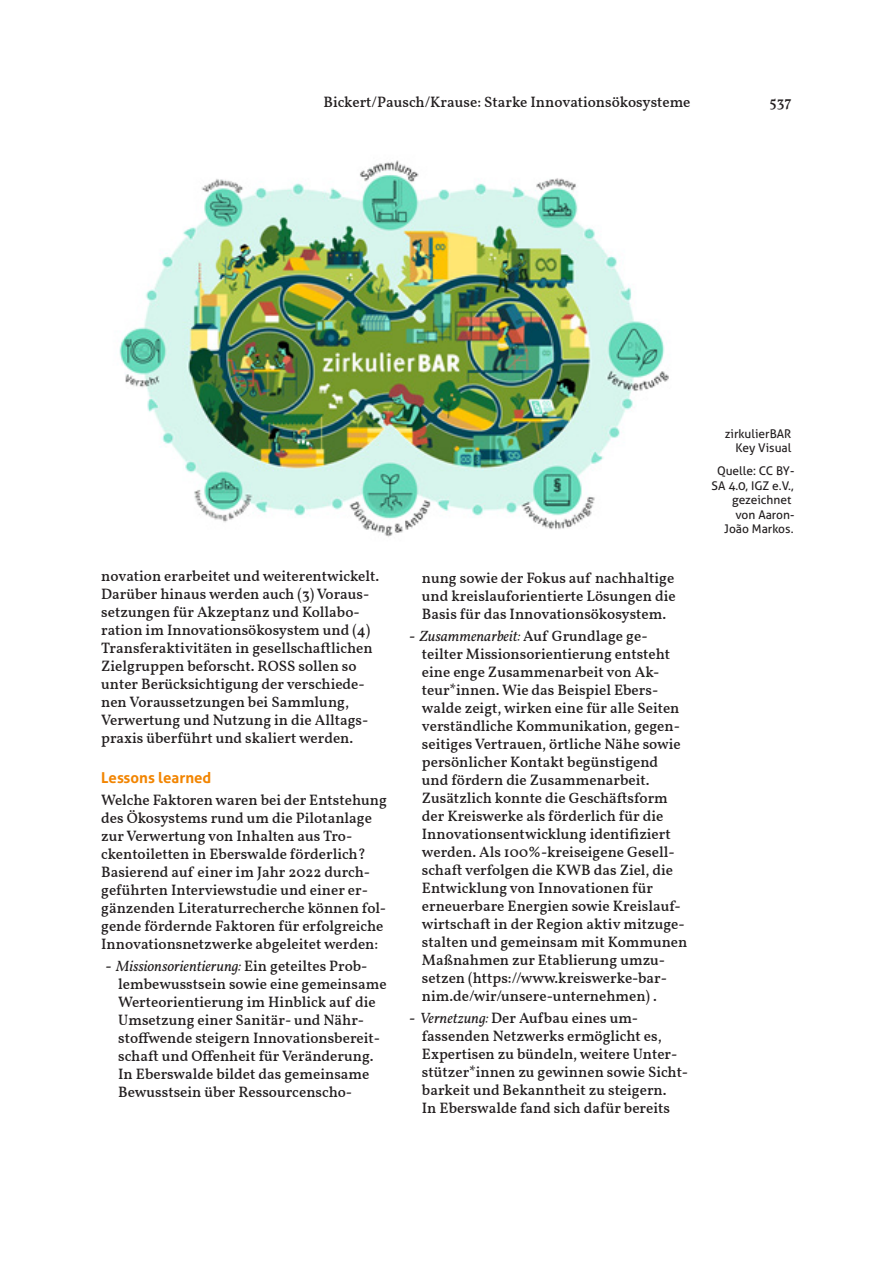
<style>
.page{position:relative;width:893px;height:1263px;background:#fff}
.page>*{position:absolute;margin:0;border:0;box-sizing:border-box;transform-origin:0 0}
.Text{font:500 15px/18px "Vollkorn";color:#231f20}
.Kopfzeile_rechts{font:500 15px "Vollkorn";color:#231f20}
.Überschrift_1{font:700 15px "Aller";color:#f28502}
.Beschriftung_rechts{font:12px/14.4px "Aller";color:#231f20;text-align:right}
.s1{font-weight:400;font-style:italic}
</style>
<div class="page">
<img style="left:119px;top:160px;width:550px;height:377px">
<p class="Kopfzeile_rechts" style="left:323px;top:91px;width:369px">Bickert/Pausch/Krause: Starke Innovationsökosysteme</p>
<p class="Text" style="left:770px;top:92px;width:24px">537</p>
<p class="Text" style="left:101px;top:566px;width:280px">novation erarbeitet und weiterentwickelt.<br>Darüber hinaus werden auch (3) Voraus&shy;setzungen für Akzeptanz und Kollabo&shy;ration im Innovationsökosystem und (4)<br>Transferaktivitäten in gesellschaftlichen Zielgruppen beforscht. ROSS sollen so unter Berücksichtigung der verschiede&shy;nen Voraussetzungen bei Sammlung, Verwertung und Nutzung in die Alltags&shy;praxis überführt und skaliert werden.</p>
<p class="Überschrift_1" style="left:101px;top:768px;width:112px">Lessons learned</p>
<p class="Text" style="left:101px;top:790px;width:287px">Welche Faktoren waren bei der Entstehung des Ökosystems rund um die Pilotanlage zur Verwertung von Inhalten aus Tro&shy;ckentoiletten in Eberswalde förderlich?<br>Basierend auf einer im Jahr 2022 durch&shy;geführten Interviewstudie und einer er&shy;gänzenden Literaturrecherche können fol&shy;gende fördernde Faktoren für erfolgreiche Innovationsnetzwerke abgeleitet werden:</p>
<p class="Text" style="left:118px;top:956px;width:270px;text-indent:-13px">- <span class="s1">Missionsorientierung:</span> Ein geteiltes Prob&shy;lembewusstsein sowie eine gemeinsame Werteorientierung im Hinblick auf die Umsetzung einer Sanitär- und Nähr&shy;stoffwende steigern Innovationsbereit&shy;schaft und Offenheit für Veränderung.<br>In Eberswalde bildet das gemeinsame Bewusstsein über Ressourcenscho-</p>
<p class="Text" style="left:422px;top:568px;width:255px;text-align:justify">nung sowie der Fokus auf nachhaltige und kreislauforientierte Lösungen die Basis für das Innovationsökosystem.</p>
<p class="Text" style="left:422px;top:626px;width:267px;text-indent:-13px">- <span class="s1">Zusammenarbeit:</span> Auf Grundlage ge&shy;teilter Missionsorientierung entsteht eine enge Zusammenarbeit von Ak&shy;teur*innen. Wie das Beispiel Ebers&shy;walde zeigt, wirken eine für alle Seiten verständliche Kommunikation, gegen&shy;seitiges Vertrauen, örtliche Nähe sowie persönlicher Kontakt begünstigend und fördern die Zusammenarbeit.<br>Zusätzlich konnte die Geschäftsform der Kreiswerke als förderlich für die Innovationsentwicklung identifiziert werden. Als 100%-kreiseigene Gesell&shy;schaft verfolgen die KWB das Ziel, die Entwicklung von Innovationen für erneuerbare Energien sowie Kreislauf&shy;wirtschaft in der Region aktiv mitzuge&shy;stalten und gemeinsam mit Kommunen Maßnahmen zur Etablierung umzu&shy;setzen (https://www.kreiswerke-bar&shy;nim.de/wir/unsere-unternehmen) .</p>
<p class="Text" style="left:422px;top:1008px;width:268px;text-indent:-13px">- <span class="s1">Vernetzung:</span> Der Aufbau eines um&shy;fassenden Netzwerks ermöglicht es, Expertisen zu bündeln, weitere Unter&shy;stützer*innen zu gewinnen sowie Sicht&shy;barkeit und Bekanntheit zu steigern.<br>In Eberswalde fand sich dafür bereits</p>
<p class="Beschriftung_rechts" style="left:725px;top:427px;width:68px">zirkulierBAR<br>Key Visual</p>
<p class="Beschriftung_rechts" style="left:711px;top:464px;width:84px">Quelle: CC BY-<br>SA 4.0, IGZ e. V., gezeichnet<br>von Aaron-<br>João Markos.</p>
</div>
